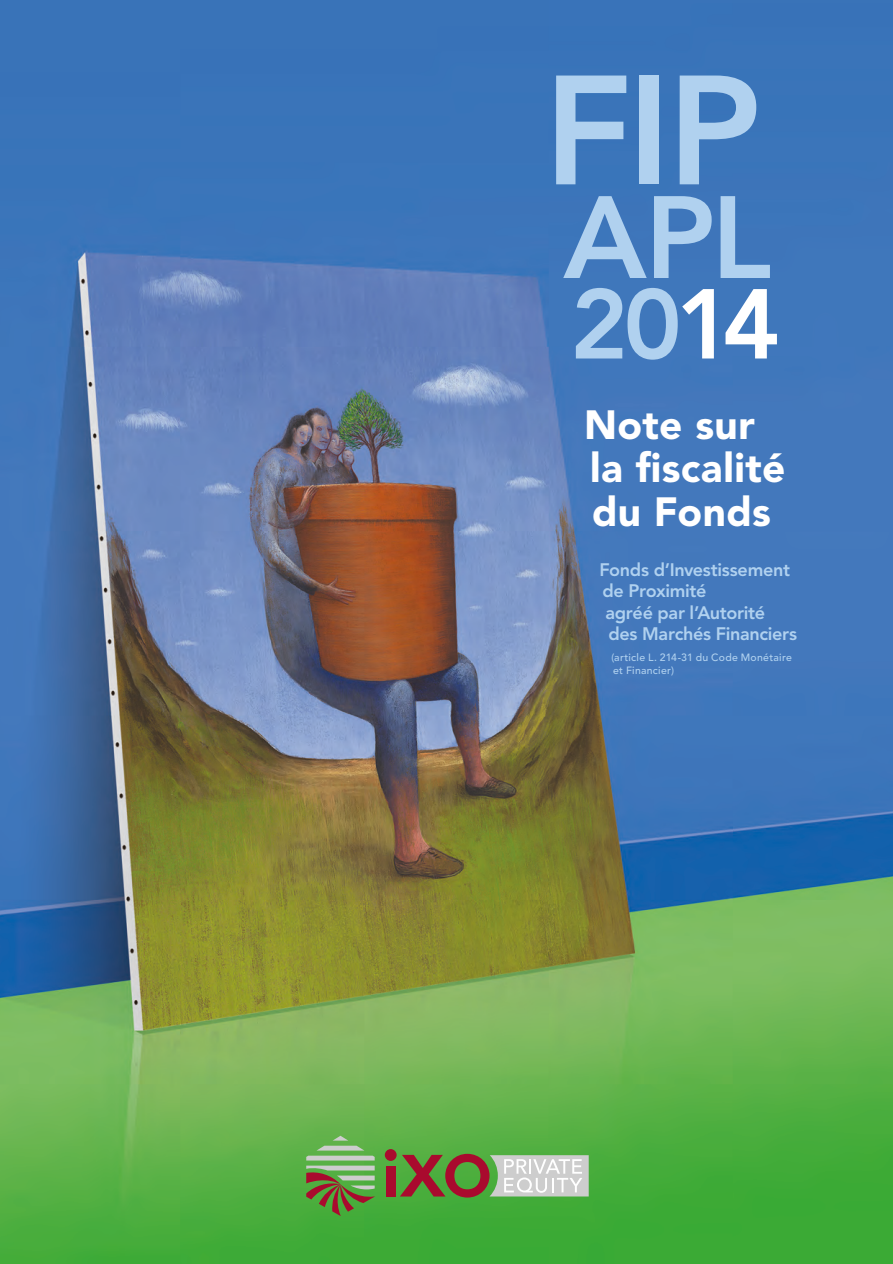
<style>
.page{position:relative;width:893px;height:1264px;background:#fff}
.page>*{position:absolute;margin:0;border:0;box-sizing:border-box;transform-origin:0 0}
.t1{font:800 153.6px "Avenir LT";color:#b0d1ef}
.t2{font:800 115.5px "Avenir LT";color:#b0d1ef}
.t3{font:800 97.95px "Avenir LT";color:#b0d1ef}
.t4{font:900 40.5px/43.5px "Avenir LT";letter-spacing:.01em;color:#fff}
.t5{font:800 18px "Avenir LT";letter-spacing:-.02em;color:#b0d1ef}
.t6{font:500 10.5px/13.5px "Avenir LT";letter-spacing:.025em;color:#b0d1ef}
.s1{color:#fff}
</style>
<div class="page">
<img style="left:0;top:0;width:893px;height:1263px">
<div style="left:386px;top:1165px;width:9px;height:31px;background:#a90a2e"></div>
<div style="left:385px;top:1148px;width:11px;height:12px;background:#a90a2e;border-radius:50%"></div>
<svg style="left:306px;top:1135px;width:69px;height:80px;background:#789c5a"></svg>
<svg style="left:400px;top:1153px;width:188px;height:44px;background:#a09c80"></svg>
<h1 class="t1" style="left:544px;top:40px;width:219px">FIP</h1>
<h2 class="t2" style="left:563px;top:169px;width:210px">APL</h2>
<h3 class="t3" style="left:570px;top:266px;width:212px">20<span class="s1">14</span></h3>
<h3 class="t4" style="left:584px;top:402px;width:203px">Note sur la fiscalité du Fonds</h3>
<p class="t5" style="left:599px;top:559px;width:192px">Fonds d’Investissement</p>
<p class="t5" style="left:602px;top:580px;width:105px">de Proximité</p>
<p class="t5" style="left:605px;top:601px;width:161px">agréé par l’Autorité</p>
<p class="t5" style="left:608px;top:622px;width:190px">des Marchés Financiers</p>
<p class="t6" style="left:611px;top:650px;width:182px">(article L. 214-31 du Code Monétaire et Financier)</p>
</div>
